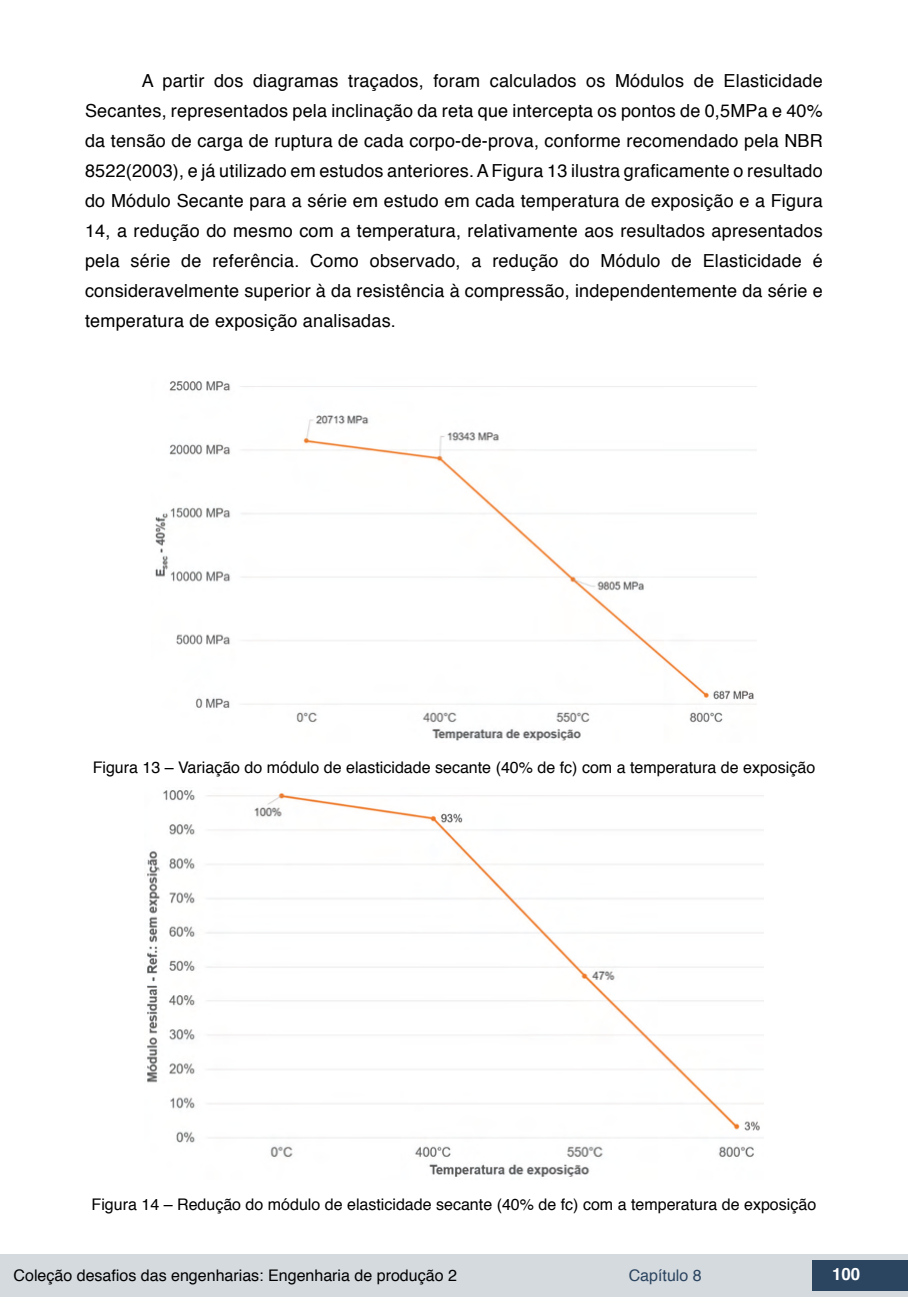
<style>
.page{position:relative;width:908px;height:1304px;background:#fff}
.page>*{position:absolute;margin:0;border:0;box-sizing:border-box;transform-origin:0 0}
.t1{font:18px/30px "Helvetica";letter-spacing:.01em;color:#000;text-align:justify}
.t2{font:700 16.8px "Helvetica";color:#fff}
.t3{font:16px "Helvetica";color:#000}
.t4{font:16px "Helvetica";color:#2b445f}
</style>
<div class="page">
<div style="left:0;top:1254px;width:906px;height:43px;background:#d5dadf"></div>
<div style="left:812px;top:1261px;width:95px;height:30px;background:#2b445f"></div>
<img style="left:155px;top:380px;width:601px;height:361px">
<img style="left:147px;top:790px;width:616px;height:387px">
<p class="t1" style="left:85px;top:66px;width:738px;text-indent:57px">A partir dos diagramas traçados, foram calculados os Módulos de Elasticidade Secantes, representados pela inclinação da reta que intercepta os pontos de 0,5MPa e 40% da tensão de carga de ruptura de cada corpo-de-prova, conforme recomendado pela NBR 8522(2003), e já utilizado em estudos anteriores. A Figura 13 ilustra graficamente o resultado do Módulo Secante para a série em estudo em cada temperatura de exposição e a Figura 14, a redução do mesmo com a temperatura, relativamente aos resultados apresentados pela série de referência. Como observado, a redução do Módulo de Elasticidade é consideravelmente superior à da resistência à compressão, independentemente da série e temperatura de exposição analisadas.</p>
<p class="t3" style="left:93px;top:755px;width:723px">Figura 13 – Variação do módulo de elasticidade secante (40% de fc) com a temperatura de exposição</p>
<p class="t3" style="left:92px;top:1192px;width:725px">Figura 14 – Redução do módulo de elasticidade secante (40% de fc) com a temperatura de exposição</p>
<p class="t3" style="left:14px;top:1263px;width:444px">Coleção desafios das engenharias: Engenharia de produção 2</p>
<p class="t4" style="left:628px;top:1263px;width:74px">Capítulo 8</p>
<p class="t2" style="left:831px;top:1261px;width:30px">100</p>
</div>
